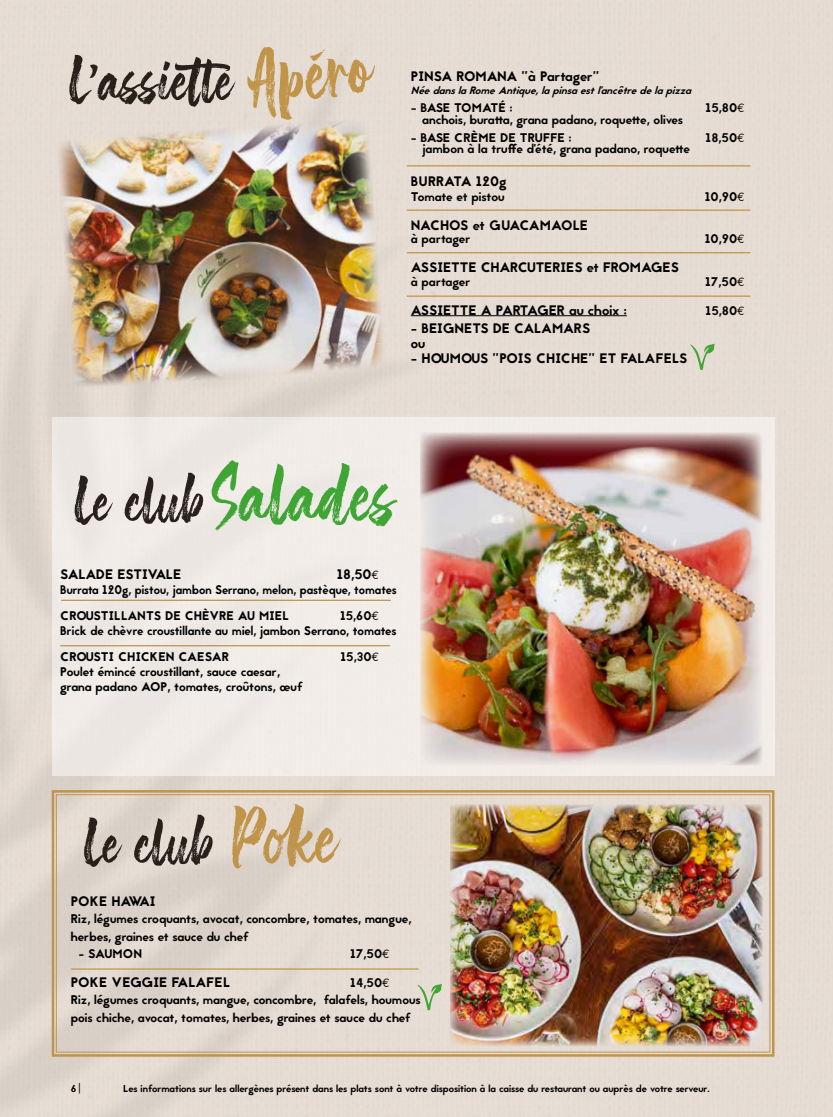
<style>
.page{position:relative;width:833px;height:1117px;background:#fff}
.page>*{position:absolute;margin:0;border:0;box-sizing:border-box;transform-origin:0 0}
.t1{font:78.75px "The Friday Stroke";color:#3fa535}
.t2{font:78.75px "The Friday Stroke";color:#c09449}
.t3{font:61.25px "The Friday Stroke";color:#28201b}
.t4{font:13.75px/15px "Jaapokki";letter-spacing:-.005em;color:#000}
.t5{font:13.75px "Jaapokki";letter-spacing:-.03em;color:#000}
.t6{font:13.75px "Jaapokki";letter-spacing:-.025em;color:#000}
.t7{font:12.5px/17.5px "Jaapokki";color:#000}
.t8{font:12.5px/26.2px "Jaapokki";color:#000;scale:.94 1}
.t9{font:italic 10.62px "Jaapokki";color:#000}
.t10{font:10px "Jaapokki";color:#000}
.s1{font-family:"Euro Mono"}
.s2{font-size:61.25px;color:#28201b}
.s3{font-family:"Euro Mono";font-size:12.5px}
.s4{font-size:78.75px;color:#c0944a}
</style>
<div class="page">
<hr style="left:411px;top:315px;width:216px;height:1px;background:#000">
<svg style="left:50px;top:788px;width:725px;height:269px;background:#e0d4c9"></svg>
<div style="left:56px;top:794px;width:714px;height:258px;border:1px solid #c0944a"></div>
<img style="left:450px;top:804px;width:312px;height:241px">
<img style="left:55px;top:117px;width:332px;height:273px">
<svg style="left:690px;top:344px;width:24px;height:26px"></svg>
<hr style="left:407px;top:165px;width:343px;height:1px;background:#c0944a">
<hr style="left:407px;top:209px;width:343px;height:2px;background:#c0944a">
<hr style="left:407px;top:252px;width:343px;height:1px;background:#c0944a">
<hr style="left:407px;top:295px;width:343px;height:2px;background:#c0944a">
<div style="left:52px;top:417px;width:722px;height:358px;background:#f1ece8"></div>
<hr style="left:71px;top:968px;width:348px;height:1px;background:#c0944a">
<svg style="left:417px;top:983px;width:25px;height:26px"></svg>
<hr style="left:60px;top:645px;width:330px;height:1px;background:#c0944a">
<hr style="left:61px;top:599px;width:330px;height:1px;background:#c0944a">
<img style="left:420px;top:432px;width:342px;height:333px">
<h1 class="t2" style="left:242px;top:34px;width:125px;rotate:-8deg">Apéro</h1>
<h2 class="t3" style="left:68px;top:42px;width:177px">L’assiette</h2>
<p class="t4" style="left:411px;top:69px;width:190px">PINSA ROMANA "à Partager"</p>
<p class="t9" style="left:411px;top:83px;width:285px">NéedanslaRomeAntique,lapinsaestl’ancêtredelapizza</p>
<p class="t7" style="left:411px;top:99px;width:59px">- BASE Tomat</p>
<p class="t7" style="left:498px;top:99px;width:15px">É :</p>
<p class="t7" style="left:705px;top:99px;width:41px">15,80<span class="s1">E</span></p>
<p class="t7" style="left:422px;top:111px;width:262px">anchois, buratta, grana padano, roquette, olives</p>
<p class="t7" style="left:411px;top:129px;width:62px">- BASE Crème</p>
<p class="t7" style="left:500px;top:129px;width:5px">de</p>
<p class="t7" style="left:520px;top:129px;width:6px">tru</p>
<p class="t7" style="left:543px;top:129px;width:30px">ffe :</p>
<p class="t7" style="left:705px;top:129px;width:41px">18,50<span class="s1">E</span></p>
<p class="t7" style="left:422px;top:140px;width:269px">jambon à la truffe d’été, grana padano, roquette</p>
<p class="t4" style="left:411px;top:174px;width:97px">BURRATA 120g</p>
<p class="t7" style="left:411px;top:188px;width:95px">tomate et pistou</p>
<p class="t7" style="left:704px;top:188px;width:42px">10,90<span class="s1">E</span></p>
<p class="t5" style="left:411px;top:215px;width:179px">NACHOS et GUACAMAOLE</p>
<p class="t7" style="left:411px;top:230px;width:61px">à partager</p>
<p class="t7" style="left:704px;top:230px;width:42px">10,90<span class="s1">E</span></p>
<p class="t4" style="left:411px;top:260px;width:270px">ASSIETTE CHARCUTERIES et FROMAGES</p>
<p class="t7" style="left:411px;top:273px;width:61px">à partager</p>
<p class="t7" style="left:705px;top:273px;width:41px">17,50<span class="s1">E</span></p>
<p class="t4" style="left:411px;top:302px;width:217px">ASSIETTE A PARTAGER au choix :</p>
<p class="t7" style="left:705px;top:302px;width:41px">15,80<span class="s1">E</span></p>
<p class="t4" style="left:411px;top:321px;width:181px">- BEIGNETS DE CALAMARS ou</p>
<p class="t4" style="left:411px;top:351px;width:91px">- HOUMOUS "pois</p>
<p class="t4" style="left:536px;top:351px;width:10px">chiche</p>
<p class="t4" style="left:588px;top:351px;width:100px">" et FALAFELS</p>
<h1 class="t1" style="left:74px;top:446px;width:324px"><span class="s2">Le club</span>Salades</h1>
<p class="t6" style="left:60px;top:564px;width:122px">SALADE ESTIVALE</p>
<p class="t4" style="left:337px;top:566px;width:44px">18,50<span class="s3">E</span></p>
<p class="t8" style="left:60px;top:576px;width:359px">Burrata 120g, pistou, jambon Serrano, melon, pastèque, tomates<br>CROUSTILLANTs DE CHÈVRE AU MIEL</p>
<p class="t7" style="left:60px;top:608px;width:337px;line-height:15px;text-indent:280px">15,60<span class="s1">E<br></span>Brick de chèvre croustillante au miel, jambon Serrano, tomates</p>
<p class="t7" style="left:60px;top:648px;width:18px">Crousti</p>
<p class="t7" style="left:118px;top:648px;width:9px">chicken</p>
<p class="t7" style="left:179px;top:648px;width:34px">cAEsar</p>
<p class="t7" style="left:340px;top:648px;width:40px">15,30<span class="s1">E</span></p>
<p class="t7" style="left:60px;top:664px;width:244px;line-height:15px">Poulet émincé croustillant, sauce caesar, grana padano AOP, tomates, croûtons, œuf</p>
<h2 class="t3" style="left:83px;top:804px;width:256px">Le club <span class="s4">Poke</span></h2>
<p class="t4" style="left:71px;top:893px;width:18px">Poke</p>
<p class="t4" style="left:112px;top:893px;width:10px">hawai</p>
<p class="t7" style="left:71px;top:910px;width:342px">Riz, légumes croquants, avocat, concombre, tomates, mangue, herbes, graines et sauce du chef</p>
<p class="t7" style="left:78px;top:945px;width:12px">- saumon</p>
<p class="t7" style="left:350px;top:945px;width:41px">17,50<span class="s1">E</span></p>
<p class="t4" style="left:71px;top:974px;width:161px">POKE VEGGIE FALAFEL</p>
<p class="t7" style="left:71px;top:973px;width:351px;text-indent:279px">14,50<span class="s1">E<br></span>Riz, légumes croquants, mangue, concombre, falafels, houmous pois chiche, avocat, tomates, herbes, graines et sauce du chef</p>
<p class="t10" style="left:71px;top:1080px;width:13px">6|</p>
<p class="t10" style="left:123px;top:1080px;width:588px">Les informations sur les allergènes présent dans les plats sont à votre disposition à la caisse du restaurant ou auprès de votre serveur.</p>
</div>
